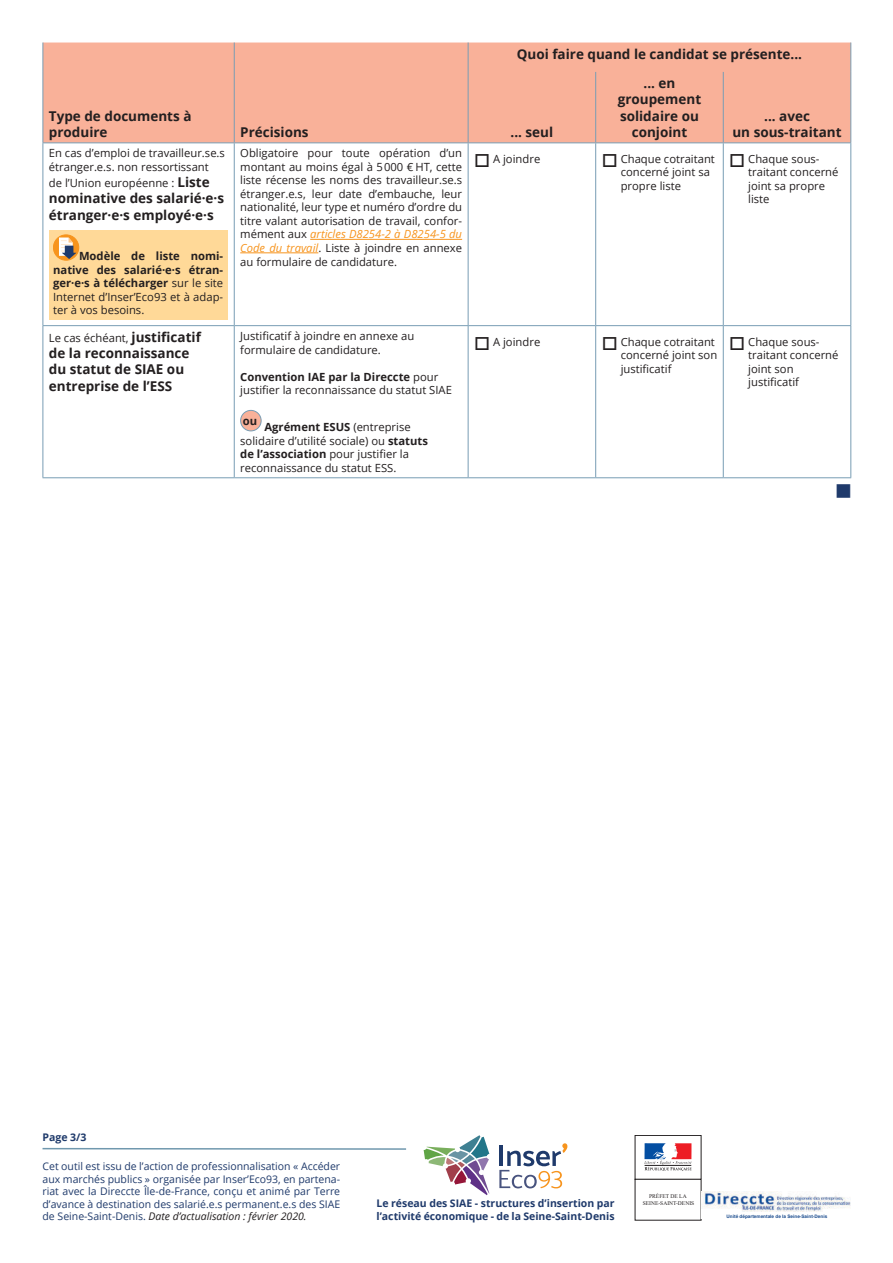
<style>
.page{position:relative;width:893px;height:1263px;background:#fff}
.page>*{position:absolute;margin:0;border:0;box-sizing:border-box;transform-origin:0 0}
.t1{font:700 13.5px/16.2px "Open Sans";color:#231f20}
.t2{font:11.25px/13.5px "Open Sans";color:#231f20}
.t3{font:700 11.25px/13.5px "Open Sans";color:#231f20;text-align:justify}
.t4{font:10.5px/12.6px "Open Sans";color:#1f3a6b;text-align:justify}
.t5{font:700 10.5px/12.6px "Open Sans";color:#1f3a6b}
.t6{font:5.55px/6.6px "Times New Roman";color:#231f20;text-align:center}
.t7{font:700 4.65px "Arial";color:#17498c}
.s1{font-weight:700;font-size:13.5px}
.s2{font-weight:400}
.s3{font-style:italic;color:#f7941d}
.s4{font-weight:700}
.s5{font-style:italic;color:#231f20}
</style>
<div class="page">
<div style="left:635px;top:1135px;width:66px;height:44px;border:1px solid #231f20"></div>
<div style="left:635px;top:1179px;width:66px;height:41px;border:1px solid #231f20"></div>
<svg style="left:644px;top:1143px;width:48px;height:28px"></svg>
<img style="left:701px;top:1192px;width:149px;height:20px">
<hr style="left:43px;top:1148px;width:363px;height:2px;background:#7098ae">
<div style="left:44px;top:43px;width:806px;height:99px;background:#f9b199"></div>
<svg style="left:43px;top:43px;width:1px;height:29px"></svg>
<svg style="left:234px;top:43px;width:1px;height:29px"></svg>
<svg style="left:468px;top:43px;width:1px;height:29px"></svg>
<svg style="left:850px;top:43px;width:1px;height:29px"></svg>
<hr style="left:43px;top:72px;width:1px;height:70px;background:#789db4">
<hr style="left:234px;top:72px;width:1px;height:70px;background:#789db4">
<hr style="left:468px;top:72px;width:1px;height:70px;background:#789db4">
<hr style="left:595px;top:72px;width:1px;height:70px;background:#789db4">
<hr style="left:723px;top:72px;width:1px;height:70px;background:#789db4">
<hr style="left:850px;top:72px;width:1px;height:70px;background:#789db4">
<hr style="left:43px;top:142px;width:191px;height:1px;background:#789db4">
<hr style="left:43px;top:143px;width:1px;height:182px;background:#789db4">
<hr style="left:234px;top:142px;width:234px;height:1px;background:#789db4">
<hr style="left:234px;top:143px;width:1px;height:182px;background:#789db4">
<hr style="left:468px;top:142px;width:128px;height:1px;background:#789db4">
<hr style="left:468px;top:143px;width:1px;height:182px;background:#789db4">
<hr style="left:596px;top:142px;width:127px;height:1px;background:#789db4">
<hr style="left:595px;top:143px;width:1px;height:182px;background:#789db4">
<hr style="left:723px;top:142px;width:128px;height:1px;background:#789db4">
<hr style="left:723px;top:143px;width:1px;height:182px;background:#789db4">
<hr style="left:850px;top:143px;width:1px;height:182px;background:#789db4">
<hr style="left:43px;top:325px;width:191px;height:1px;background:#789db4">
<hr style="left:43px;top:326px;width:1px;height:151px;background:#789db4">
<hr style="left:234px;top:325px;width:234px;height:1px;background:#789db4">
<hr style="left:234px;top:326px;width:1px;height:151px;background:#789db4">
<hr style="left:468px;top:325px;width:128px;height:1px;background:#789db4">
<hr style="left:468px;top:326px;width:1px;height:151px;background:#789db4">
<hr style="left:596px;top:325px;width:127px;height:1px;background:#789db4">
<hr style="left:595px;top:326px;width:1px;height:151px;background:#789db4">
<hr style="left:723px;top:325px;width:128px;height:1px;background:#789db4">
<hr style="left:723px;top:326px;width:1px;height:151px;background:#789db4">
<hr style="left:850px;top:326px;width:1px;height:151px;background:#789db4">
<hr style="left:43px;top:477px;width:191px;height:1px;background:#789db4">
<hr style="left:234px;top:477px;width:234px;height:1px;background:#789db4">
<hr style="left:468px;top:477px;width:128px;height:1px;background:#789db4">
<hr style="left:596px;top:477px;width:127px;height:1px;background:#789db4">
<hr style="left:723px;top:477px;width:128px;height:1px;background:#789db4">
<div style="left:49px;top:230px;width:178px;height:90px;background:#ffd998"></div>
<div style="left:53px;top:235px;width:26px;height:25px;background:#f7941d;border-radius:50%"></div>
<div style="left:53px;top:235px;width:26px;height:25px;border:1px solid #f7941d;border-radius:50%"></div>
<svg style="left:59px;top:237px;width:17px;height:22px"></svg>
<hr style="left:310px;top:239px;width:152px;height:1px;background:#f7941d">
<hr style="left:240px;top:253px;width:78px;height:1px;background:#f7941d">
<div style="left:241px;top:410px;width:20px;height:21px;background:#f9b199;border-radius:50%"></div>
<div style="left:240px;top:410px;width:21px;height:21px;border:1px solid #789db4;border-radius:50%"></div>
<svg style="left:499px;top:1143px;width:68px;height:45px"></svg>
<svg style="left:424px;top:1135px;width:65px;height:60px"></svg>
<p class="t1" style="left:49px;top:109px;width:144px">Type de documents à produire</p>
<p class="t2" style="left:49px;top:146px;width:178px">En cas d’emploi de travailleur.se.s étranger.e.s. non ressortissant</p>
<p class="t2" style="left:49px;top:176px;width:162px">de l’Union européenne : <span class="s1">Liste</span></p>
<p class="t1" style="left:49px;top:192px;width:177px">nominative des salarié·e·s étranger·e·s employé·e·s</p>
<p class="t3" style="left:53px;top:251px;width:172px;text-indent:26px">Modèle de liste nomi&shy;native des salarié·e·s étran&shy;ger·e·s à télécharger <span class="s2">sur le site Internet d’Inser’Eco93 et à adap&shy;ter à vos besoins.</span></p>
<p class="t2" style="left:49px;top:331px;width:153px">Le cas échéant, <span class="s1">justificatif</span></p>
<p class="t1" style="left:49px;top:346px;width:142px">de la reconnaissance du statut de SIAE ou entreprise de l’ESS</p>
<p class="t1" style="left:240px;top:125px;width:70px">Précisions</p>
<p class="t1" style="left:517px;top:47px;width:287px">Quoi faire quand le candidat se présente...</p>
<p class="t1" style="left:511px;top:125px;width:44px">... seul</p>
<p class="t1" style="left:618px;top:77px;width:85px;text-align:center">... en groupement solidaire ou conjoint</p>
<p class="t1" style="left:732px;top:109px;width:111px;text-align:center">... avec<br>un sous-traitant</p>
<p class="t2" style="left:240px;top:146px;width:223px;text-align:justify">Obligatoire pour toute opération d’un montant au moins égal à 5 000 € HT, cette liste récense les noms des travailleur.se.s étranger.e.s, leur date d’embauche, leur nationalité, leur type et numéro d’ordre du titre valant autorisation de travail, confor&shy;mément aux <span class="s3">articles D8254-2 à D8254-5 du Code du travail</span>. Liste à joindre en annexe au formulaire de candidature.</p>
<p class="t2" style="left:474px;top:152px;width:68px">□ A joindre</p>
<p class="t2" style="left:621px;top:153px;width:96px;text-indent:-19px">□ Chaque cotraitant concerné joint sa propre liste</p>
<p class="t2" style="left:748px;top:153px;width:92px;text-indent:-19px">□ Chaque sous&shy;traitant concerné joint sa propre liste</p>
<p class="t2" style="left:240px;top:329px;width:176px">Justificatif à joindre en annexe au formulaire de candidature.</p>
<p class="t2" style="left:240px;top:371px;width:213px"><span class="s4">Convention IAE par la Direccte</span> pour justifier la reconnaissance du statut SIAE</p>
<p class="t3" style="left:243px;top:415px;width:16px">ou</p>
<p class="t2" style="left:240px;top:422px;width:189px;text-indent:24px"><span class="s4">Agrément ESUS</span> (entreprise solidaire d’utilité sociale) ou <span class="s4">statuts de l’association</span> pour justifier la reconnaissance du statut ESS.</p>
<p class="t2" style="left:474px;top:334px;width:68px">□ A joindre</p>
<p class="t2" style="left:621px;top:336px;width:98px;text-indent:-19px">□ Chaque cotraitant concerné joint son justificatif</p>
<p class="t2" style="left:748px;top:336px;width:92px;text-indent:-19px">□ Chaque sous&shy;traitant concerné joint son justificatif</p>
<p class="t5" style="left:43px;top:1132px;width:46px">Page 3/3</p>
<p class="t4" style="left:43px;top:1160px;width:299px">Cet outil est issu de l’action de professionnalisation « Accéder aux marchés publics » organisée par Inser’Eco93, en partena&shy;riat avec la Direccte Île-de-France, conçu et animé par Terre d’avance à destination des salarié.e.s permanent.e.s des SIAE de Seine-Saint-Denis. <span class="s5">Date d’actualisation : février 2020.</span></p>
<p class="t5" style="left:376px;top:1198px;width:240px">Le réseau des SIAE - structures d’insertion par l’activité économique - de la Seine-Saint-Denis</p>
<p class="t6" style="left:643px;top:1193px;width:53px">PRÉFET DE LA<br>SEINE-SAINT-DENIS</p>
<p class="t7" style="left:727px;top:1214px;width:102px">Unité départementale de la Seine-Saint-Denis</p>
</div>
